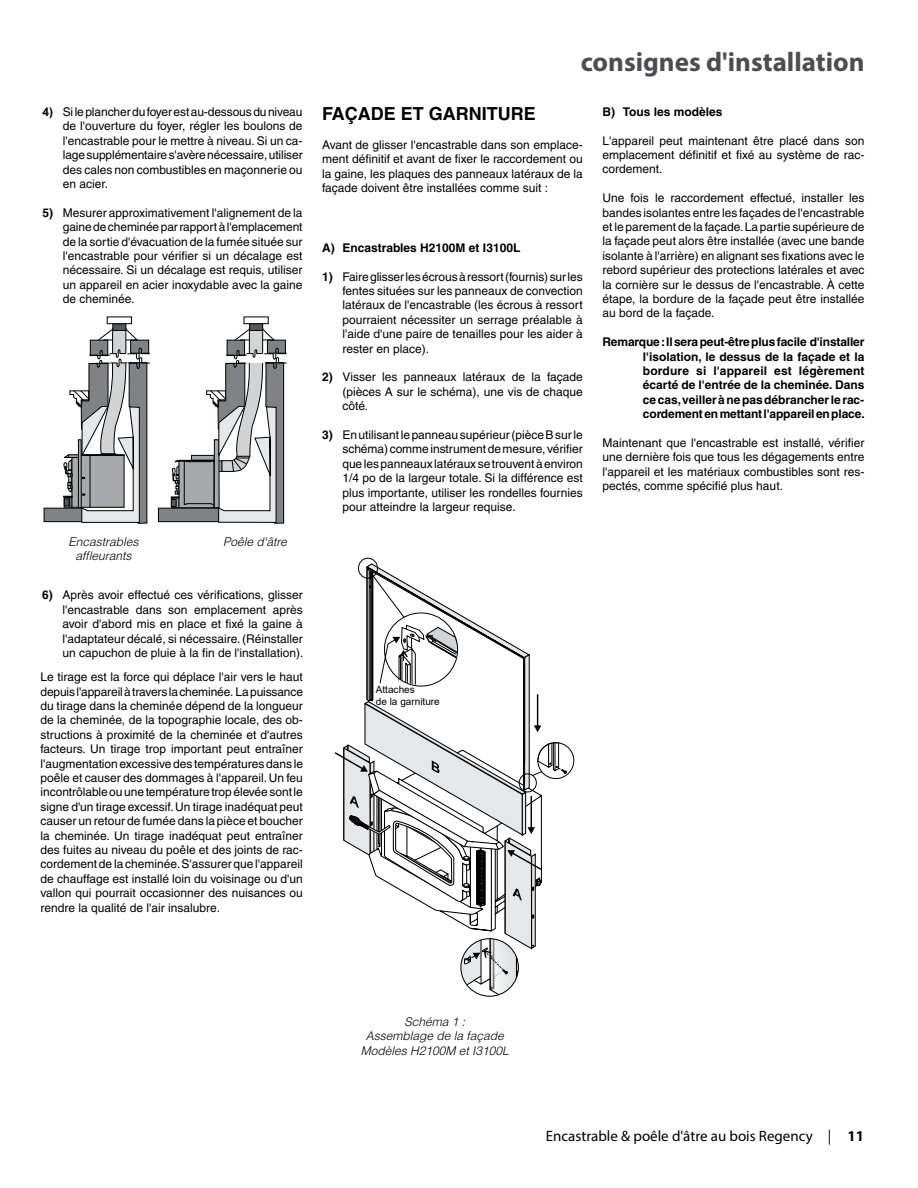
<style>
.page{position:relative;width:918px;height:1188px;background:#fff}
.page>*{position:absolute;margin:0;border:0;box-sizing:border-box;transform-origin:0 0}
.t1{font:700 27px "Myriad Pro";color:#4d4d4f}
.t2{font:700 18px "Helvetica";color:#000}
.t3{font:15px "Myriad Pro";color:#000}
.t4{font:12px/14.4px "Helvetica";color:#000;text-align:justify}
.t5{font:700 12px/14.4px "Helvetica";letter-spacing:-.005em;color:#000;text-align:justify}
.t6{font:italic 300 12px/14.4px "Helvetica";color:#000;text-align:center}
.t7{font:10.05px/12px "Arial";color:#000}
.s1{font-family:"Arial";font-weight:700}
.s2{font-weight:700}
</style>
<div class="page">
<div style="left:358px;top:558px;width:20px;height:21px;border:1px solid #000;border-radius:50%"></div>
<svg style="left:334px;top:561px;width:241px;height:435px"></svg>
<div style="left:44px;top:508px;width:38px;height:14px;background:#808285;border:1px solid #000"></div>
<div style="left:112px;top:323px;width:14px;height:8px;background:#58595b;border:1px solid #000"></div>
<div style="left:107px;top:317px;width:25px;height:7px;background:#fff;border:1px solid #000"></div>
<svg style="left:62px;top:328px;width:88px;height:196px"></svg>
<div style="left:158px;top:508px;width:61px;height:14px;background:#808285;border:1px solid #000"></div>
<div style="left:249px;top:323px;width:14px;height:8px;background:#58595b;border:1px solid #000"></div>
<div style="left:244px;top:317px;width:25px;height:7px;background:#fff;border:1px solid #000"></div>
<svg style="left:170px;top:328px;width:117px;height:196px"></svg>
<p class="t4" style="left:63px;top:104px;width:241px;text-indent:-20px"><span class="s1">4)</span> Si le plancher du foyer est au-dessous du niveau de l'ouverture du foyer, régler les boulons de l'encastrable pour le mettre à niveau. Si un ca&shy;lage supplémentaire s'avère nécessaire, utiliser des cales non combustibles en maçonnerie ou en acier.</p>
<p class="t4" style="left:63px;top:205px;width:241px;text-indent:-20px"><span class="s2">5)</span> Mesurer approximativement l'alignement de la gaine de cheminée par rapport à l'emplacement de la sortie d'évacuation de la fumée située sur l'encastrable pour vérifier si un décalage est nécessaire. Si un décalage est requis, utiliser un appareil en acier inoxydable avec la gaine de cheminée.</p>
<p class="t6" style="left:69px;top:534px;width:72px">Encastrables affleurants</p>
<p class="t6" style="left:223px;top:534px;width:65px">Poêle d'âtre</p>
<p class="t4" style="left:62px;top:588px;width:243px;text-indent:-20px"><span class="s2">6)</span> Après avoir effectué ces vérifications, glisser l'encastrable dans son emplacement après avoir d'abord mis en place et fixé la gaine à l'adaptateur décalé, si nécessaire. (Réinstaller un capuchon de pluie à la fin de l'installation).</p>
<p class="t4" style="left:41px;top:670px;width:264px">Le tirage est la force qui déplace l'air vers le haut depuis l'appareil à travers la cheminée. La puissance du tirage dans la cheminée dépend de la longueur de la cheminée, de la topographie locale, des ob&shy;structions à proximité de la cheminée et d'autres facteurs. Un tirage trop important peut entraîner l'augmentation excessive des températures dans le poêle et causer des dommages à l'appareil. Un feu incontrôlable ou une température trop élevée sont le signe d'un tirage excessif. Un tirage inadéquat peut causer un retour de fumée dans la pièce et boucher la cheminée. Un tirage inadéquat peut entraîner des fuites au niveau du poêle et des joints de rac&shy;cordement de la cheminée. S'assurer que l'appareil de chauffage est installé loin du voisinage ou d'un vallon qui pourrait occasionner des nuisances ou rendre la qualité de l'air insalubre.</p>
<h1 class="t1" style="left:581px;top:44px;width:285px">consignes d'installation</h1>
<h2 class="t2" style="left:322px;top:103px;width:215px">FAÇADE ET GARNITURE</h2>
<p class="t4" style="left:322px;top:137px;width:262px">Avant de glisser l'encastrable dans son emplace&shy;ment définitif et avant de fixer le raccordement ou la gaine, les plaques des panneaux latéraux de la façade doivent être installées comme suit :</p>
<p class="t5" style="left:322px;top:240px;width:200px">A) Encastrables H2100M et I3100L</p>
<p class="t4" style="left:342px;top:269px;width:242px;text-indent:-20px"><span class="s2">1)</span> Faire glisser les écrous à ressort (fournis) sur les fentes situées sur les panneaux de convection latéraux de l'encastrable (les écrous à ressort pourraient nécessiter un serrage préalable à l'aide d'une paire de tenailles pour les aider à rester en place).</p>
<p class="t4" style="left:342px;top:370px;width:242px;text-indent:-20px"><span class="s2">2)</span> Visser les panneaux latéraux de la façade (pièces A sur le schéma), une vis de chaque côté.</p>
<p class="t4" style="left:342px;top:428px;width:242px;text-indent:-20px"><span class="s2">3)</span> En utilisant le panneau supérieur (pièce B sur le schéma) comme instrument de mesure, vérifier que les panneaux latéraux se trouvent à environ 1/4 po de la largeur totale. Si la différence est plus importante, utiliser les rondelles fournies pour atteindre la largeur requise.</p>
<p class="t5" style="left:602px;top:104px;width:121px">B) Tous les modèles</p>
<p class="t4" style="left:602px;top:133px;width:264px">L'appareil peut maintenant être placé dans son emplacement définitif et fixé au système de rac&shy;cordement.</p>
<p class="t4" style="left:602px;top:191px;width:264px">Une fois le raccordement effectué, installer les bandes isolantes entre les façades de l'encastrable et le parement de la façade. La partie supérieure de la façade peut alors être installée (avec une bande isolante à l'arrière) en alignant ses fixations avec le rebord supérieur des protections latérales et avec la cornière sur le dessus de l'encastrable. À cette étape, la bordure de la façade peut être installée au bord de la façade.</p>
<p class="t5" style="left:643px;top:335px;width:223px;text-indent:-40px">Remarque : Il sera peut-être plus facile d'installer l'isolation, le dessus de la façade et la bordure si l'appareil est légèrement écarté de l'entrée de la cheminée. Dans ce cas, veiller à ne pas débrancher le rac&shy;cordement en mettant l'appareil en place.</p>
<p class="t4" style="left:602px;top:436px;width:264px">Maintenant que l'encastrable est installé, vérifier une dernière fois que tous les dégagements entre l'appareil et les matériaux combustibles sont res&shy;pectés, comme spécifié plus haut.</p>
<p class="t7" style="left:376px;top:684px;width:66px">Attaches<br>de la garniture</p>
<p class="t6" style="left:361px;top:1014px;width:150px">Schéma 1 :<br>Assemblage de la façade<br>Modèles H2100M et I3100L</p>
<p class="t3" style="left:546px;top:1126px;width:320px">Encastrable &amp; poêle d'âtre au bois Regency | <span class="s2">11</span></p>
</div>
